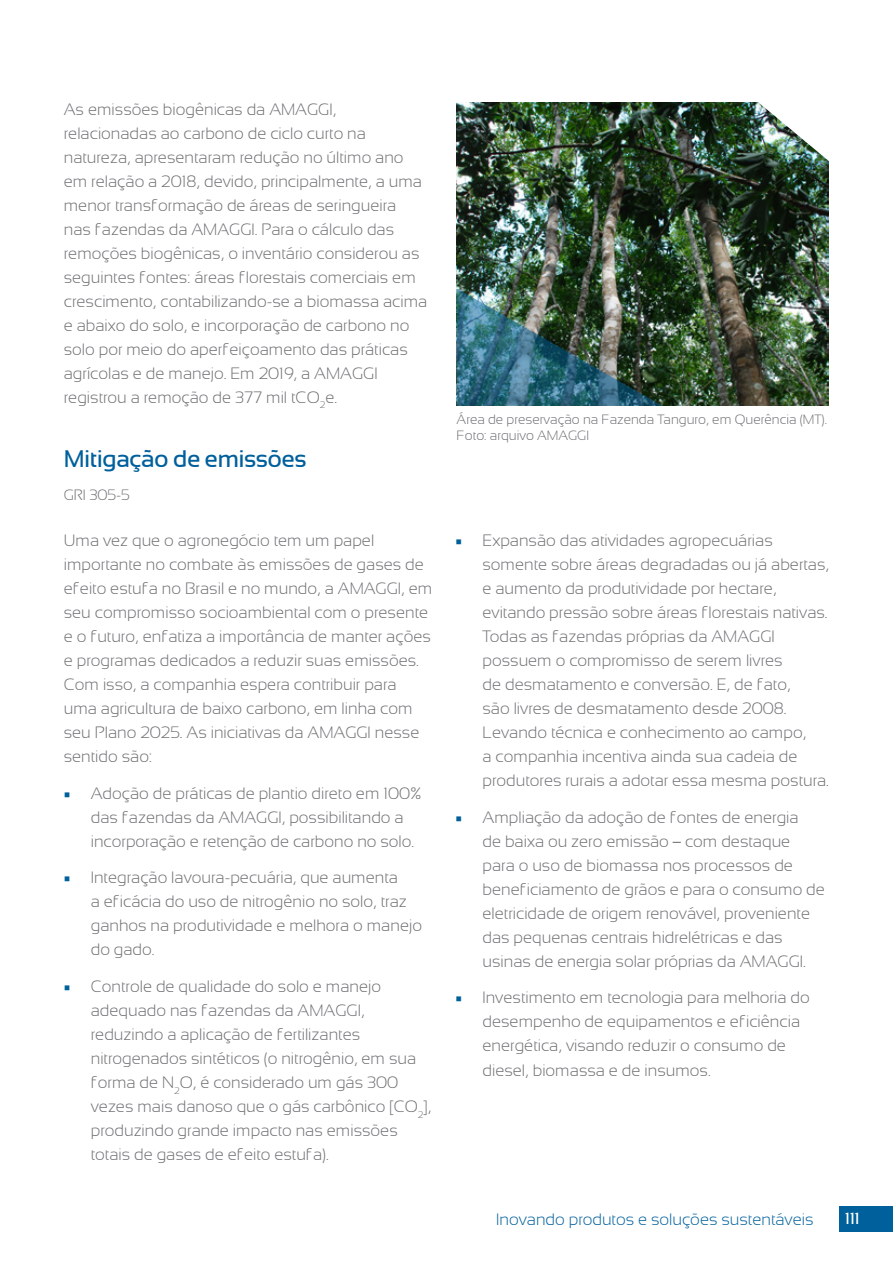
<style>
.page{position:relative;width:893px;height:1263px;background:#fff}
.page>*{position:absolute;margin:0;border:0;box-sizing:border-box;transform-origin:0 0}
.t1{font:600 24px "Sansation AMAGGI";letter-spacing:-.005em;color:#00609c}
.t2{font:300 16.5px/24px "Sansation AMAGGI";color:#6d6e71}
.t3{font:300 16.5px "Sansation AMAGGI";color:#00609c}
.t4{font:600 16.5px "Sansation AMAGGI";color:#fff}
.t5{font:300 15px "Sansation AMAGGI";color:#6d6e71}
.t6{font:300 13.5px/16.5px "Sansation AMAGGI";color:#6d6e71}
.s1{font-family:"Minion Pro";font-weight:400;color:#00609c}
.s2{font-family:"Leelawadee";font-weight:400}
</style>
<div class="page">
<div style="left:840px;top:1206px;width:53px;height:26px;background:#00609c"></div>
<img style="left:457px;top:103px;width:372px;height:303px">
<img style="left:746px;top:102px;width:83px;height:68px">
<img style="left:457px;top:288px;width:205px;height:118px">
<p class="t2" style="left:64px;top:97px;width:365px">As emissões biogênicas da AMAGGI, relacionadas ao carbono de ciclo curto na natureza, apresentaram redução no último ano em relação a 2018, devido, principalmente, a uma menor transformação de áreas de seringueira nas fazendas da AMAGGI. Para o cálculo das remoções biogênicas, o inventário considerou as seguintes fontes: áreas florestais comerciais em crescimento, contabilizando-se a biomassa acima e abaixo do solo, e incorporação de carbono no solo por meio do aperfeiçoamento das práticas agrícolas e de manejo. Em 2019, a AMAGGI registrou a remoção de 377 mil tCO<sub>2</sub>e.</p>
<h1 class="t1" style="left:64px;top:445px;width:244px">Mitigação de emissões</h1>
<p class="t5" style="left:64px;top:487px;width:68px">GRI 305-5</p>
<p class="t2" style="left:64px;top:528px;width:370px">Uma vez que o agronegócio tem um papel importante no combate às emissões de gases de efeito estufa no Brasil e no mundo, a AMAGGI, em seu compromisso socioambiental com o presente e o futuro, enfatiza a importância de manter ações e programas dedicados a reduzir suas emissões.<br>Com isso, a companhia espera contribuir para uma agricultura de baixo carbono, em linha com seu Plano 2025. As iniciativas da AMAGGI nesse sentido são:</p>
<p class="t2" style="left:91px;top:781px;width:332px;text-indent:-27px"><span class="s1">■</span> Adoção de práticas de plantio direto em 100% das fazendas da AMAGGI, possibilitando a incorporação e retenção de carbono no solo.</p>
<p class="t2" style="left:91px;top:866px;width:333px;text-indent:-27px"><span class="s1">■</span> Integração lavoura-pecuária, que aumenta<br>a eficácia do uso de nitrogênio no solo, traz ganhos na produtividade e melhora o manejo do gado.</p>
<p class="t2" style="left:91px;top:974px;width:342px;text-indent:-27px"><span class="s1">■</span> Controle de qualidade do solo e manejo adequado nas fazendas da AMAGGI, reduzindo a aplicação de fertilizantes nitrogenados sintéticos (o nitrogênio, em sua forma de N<sub>2</sub>O, é considerado um gás 300 vezes mais danoso que o gás carbônico [CO<sub>2</sub>], produzindo grande impacto nas emissões totais de gases de efeito estufa).</p>
<p class="t6" style="left:457px;top:411px;width:372px">Área de preservação na Fazenda Tanguro, em Querência (MT).<br>Foto: arquivo AMAGGI</p>
<p class="t2" style="left:482px;top:528px;width:348px;text-indent:-27px"><span class="s1">■</span> Expansão das atividades agropecuárias somente sobre áreas degradadas ou já abertas, e aumento da produtividade por hectare, evitando pressão sobre áreas florestais nativas.<br>Todas as fazendas próprias da AMAGGI possuem o compromisso de serem livres<br>de desmatamento e conversão. E, de fato,<br>são livres de desmatamento desde 2008.<br>Levando técnica e conhecimento ao campo,<br>a companhia incentiva ainda sua cadeia de produtores rurais a adotar essa mesma postura.</p>
<p class="t2" style="left:482px;top:805px;width:344px;text-indent:-27px"><span class="s1">■</span> Ampliação da adoção de fontes de energia<br>de baixa ou zero emissão <span class="s2">–</span> com destaque para o uso de biomassa nos processos de beneficiamento de grãos e para o consumo de eletricidade de origem renovável, proveniente das pequenas centrais hidrelétricas e das usinas de energia solar próprias da AMAGGI.</p>
<p class="t2" style="left:482px;top:986px;width:329px;text-indent:-27px"><span class="s1">■</span> Investimento em tecnologia para melhoria do desempenho de equipamentos e eficiência energética, visando reduzir o consumo de diesel, biomassa e de insumos.</p>
<p class="t3" style="left:496px;top:1210px;width:319px">Inovando produtos e soluções sustentáveis</p>
<p class="t4" style="left:845px;top:1209px;width:16px">111</p>
</div>
